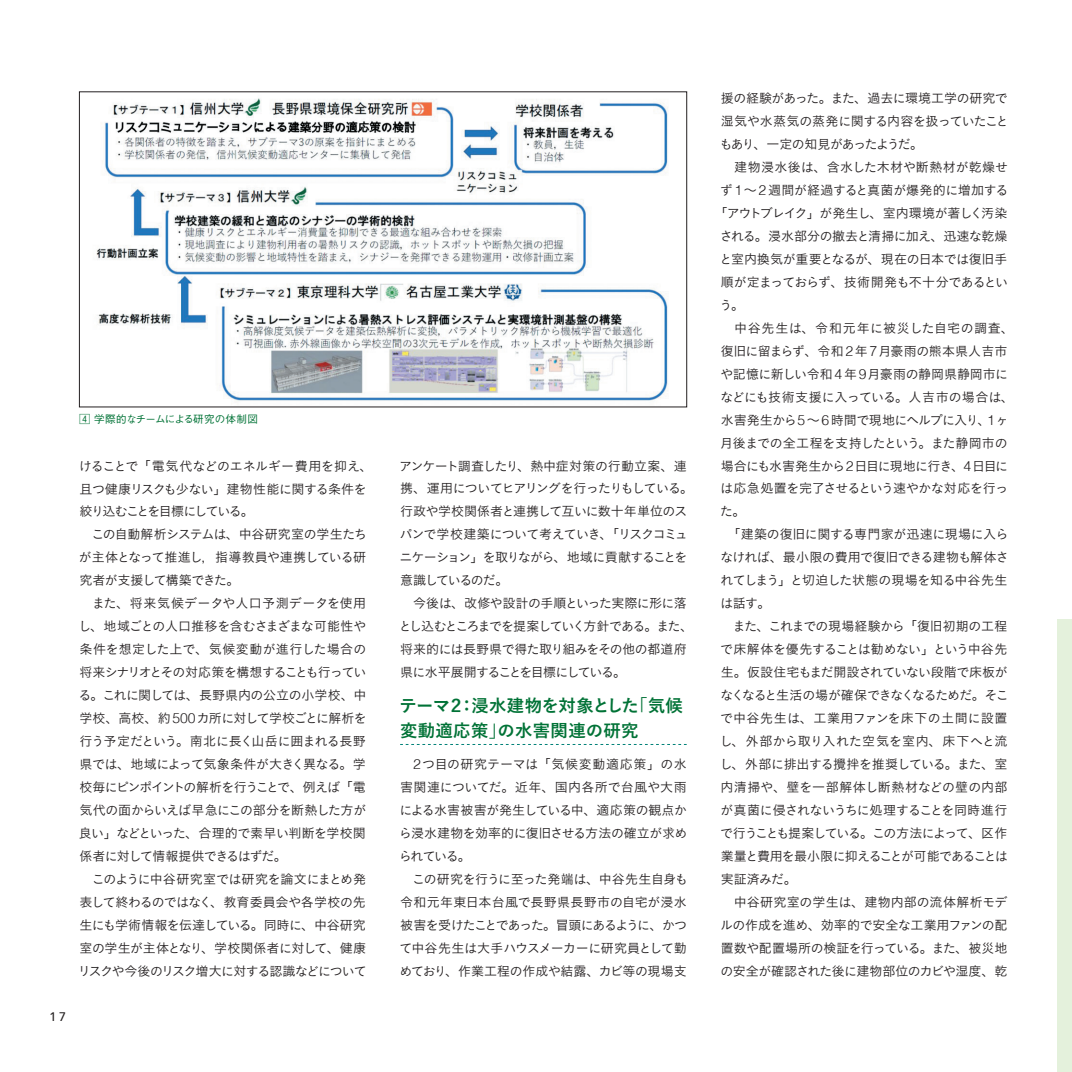
<style>
.page{position:relative;width:1072px;height:1072px;background:#fff}
.page>*{position:absolute;margin:0;border:0;box-sizing:border-box;transform-origin:0 0}
.t1{font:700 17.32px/24.8px "Yu Go";letter-spacing:.02em;color:#007236}
.t2{font:12.95px/22.9px "Koburina Go Std W3";letter-spacing:-.035em;color:#231f20}
.t3{font:12.95px/22.9px "Koburina Go Std W3";letter-spacing:-.065em;color:#231f20}
.t4{font:12.95px "Koburina Go Std W3";letter-spacing:-.055em;color:#231f20}
.t5{font:12.95px "Koburina Go Std W3";letter-spacing:.015em;color:#231f20}
.t6{font:12.95px "Koburina Go Std W3";letter-spacing:-.09em;color:#231f20}
.t7{font:12.95px "Koburina Go Std W3";letter-spacing:-.095em;color:#231f20}
.t8{font:12.95px "Koburina Go Std W3";letter-spacing:-.1em;color:#231f20}
.t9{font:12.95px "Koburina Go Std W3";letter-spacing:-.075em;color:#231f20}
.t10{font:12.95px "Koburina Go Std W3";letter-spacing:-.015em;color:#231f20}
.t11{font:12.95px "Koburina Go Std W3";letter-spacing:-.01em;color:#231f20}
.t12{font:12.95px "Koburina Go Std W3";letter-spacing:.03em;color:#231f20}
.t13{font:12.95px "Koburina Go Std W3";letter-spacing:.005em;color:#231f20}
.t14{font:12.95px "Koburina Go Std W3";letter-spacing:.01em;color:#231f20}
.t15{font:12.95px "Koburina Go Std W3";color:#231f20}
.t16{font:12.95px "Koburina Go Std W3";letter-spacing:-.12em;color:#231f20}
.t17{font:500 12.42px "Avenir";color:#231f20}
.t18{font:500 10.5px "Gothic BBB Pr 6";letter-spacing:-.045em;color:#007236}
.s1{font-family:"Helvetica";font-weight:300;font-size:14px}
</style>
<div class="page">
<div style="left:1057px;top:619px;width:14px;height:452px;background:#e4f1dc"></div>
<svg style="left:400px;top:744px;width:286px;height:1px"></svg>
<img style="left:96px;top:98px;width:572px;height:304px">
<p class="t17" style="left:50px;top:1005px;width:18px">17</p>
<p class="t18" style="left:79px;top:411px;width:180px">4 学際的なチームによる研究の体制図</p>
<p class="t2" style="left:78px;top:454px;width:296px">けることで「電気代などのエネルギー費用を抑え、且つ健康リスクも少ない」建物性能に関する条件を絞り込むことを目標にしている。<br>　この自動解析システムは、中谷研究室の学生たちが主体となって推進し，指導教員や連携している研究者が支援して構築できた。<br>　また、将来気候データや人口予測データを使用し、地域ごとの人口推移を含むさまざまな可能性や条件を想定した上で、気候変動が進行した場合の将来シナリオとその対応策を構想することも行っている。これに関しては、長野県内の公立の小学校、中学校、高校、約<span class="s1">500</span>カ所に対して学校ごとに解析を行う予定だという。南北に長く山岳に囲まれる長野県では、地域によって気象条件が大きく異なる。学校毎にピンポイントの解析を行うことで、例えば「電気代の面からいえば早急にこの部分を断熱した方が良い」などといった、合理的で素早い判断を学校関係者に対して情報提供できるはずだ。<br>　このように中谷研究室では研究を論文にまとめ発表して終わるのではなく、教育委員会や各学校の先生にも学術情報を伝達している。同時に、中谷研究室の学生が主体となり、学校関係者に対して、健康リスクや今後のリスク増大に対する認識などについて</p>
<p class="t3" style="left:399px;top:454px;width:296px">アンケート調査したり、熱中症対策の行動立案、連携、運用についてヒアリングを行ったりもしている。行政や学校関係者と連携して互いに数十年単位のスパンで学校建築について考えていき、「リスクコミュニケーション」を取りながら、地域に貢献することを意識しているのだ。<br>　今後は、改修や設計の手順といった実際に形に落とし込むところまでを提案していく方針である。また、将来的には長野県で得た取り組みをその他の都道府県に水平展開することを目標にしている。</p>
<h1 class="t1" style="left:399px;top:694px;width:285px">テーマ２：浸水建物を対象とした「気候変動適応策」の水害関連の研究</h1>
<p class="t2" style="left:399px;top:752px;width:290px;text-indent:14px"><span class="s1">2</span>つ目の研究テーマは「気候変動適応策」の水害関連についてだ。近年、国内各所で台風や大雨による水害被害が発生している中、適応策の観点から浸水建物を効率的に復旧させる方法の確立が求められている。<br>　この研究を行うに至った発端は、中谷先生自身も令和元年東日本台風で長野県長野市の自宅が浸水被害を受けたことであった。冒頭にあるように、かつて中谷先生は大手ハウスメーカーに研究員として勤めており、作業工程の作成や結露、カビ等の現場支</p>
<p class="t2" style="left:721px;top:87px;width:288px">援の経験があった。また、過去に環境工学の研究で</p>
<p class="t2" style="left:721px;top:110px;width:290px">湿気や水蒸気の蒸発に関する内容を扱っていたこと</p>
<p class="t16" style="left:720px;top:134px;width:205px">もあり、一定の知見があったようだ。</p>
<p class="t5" style="left:721px;top:157px;width:289px">　建物浸水後は、含水した木材や断熱材が乾燥せ</p>
<p class="t10" style="left:720px;top:180px;width:290px">ず<span class="s1">1</span>～<span class="s1">2</span>週間が経過すると真菌が爆発的に増加する</p>
<p class="t6" style="left:714px;top:203px;width:294px">「アウトブレイク」が発生し、室内環境が著しく汚染</p>
<p class="t2" style="left:720px;top:224px;width:289px">される。浸水部分の撤去と清掃に加え、迅速な乾燥</p>
<p class="t2" style="left:719px;top:247px;width:289px">と室内換気が重要となるが、現在の日本では復旧手</p>
<p class="t4" style="left:721px;top:272px;width:289px">順が定まっておらず、技術開発も不十分であるとい</p>
<p class="t2" style="left:719px;top:293px;width:26px">う。</p>
<p class="t12" style="left:721px;top:318px;width:294px">　中谷先生は、令和元年に被災した自宅の調査、</p>
<p class="t2" style="left:721px;top:339px;width:288px">復旧に留まらず、令和<span class="s1">2</span>年<span class="s1">7</span>月豪雨の熊本県人吉市</p>
<p class="t2" style="left:720px;top:362px;width:289px">や記憶に新しい令和<span class="s1">4</span>年<span class="s1">9</span>月豪雨の静岡県静岡市に</p>
<p class="t11" style="left:720px;top:387px;width:295px">などにも技術支援に入っている。人吉市の場合は、</p>
<p class="t2" style="left:721px;top:408px;width:289px">水害発生から<span class="s1">5</span> ～ <span class="s1">6</span> 時間で現地にヘルプに入り、<span class="s1">1</span>ヶ</p>
<p class="t2" style="left:720px;top:431px;width:289px">月後までの全工程を支持したという。また静岡市の</p>
<p class="t3" style="left:721px;top:454px;width:289px">場合にも水害発生から<span class="s1">2</span>日目に現地に行き、<span class="s1">4</span>日目に</p>
<p class="t2" style="left:720px;top:477px;width:290px">は応急処置を完了させるという速やかな対応を行っ</p>
<p class="t2" style="left:720px;top:500px;width:27px">た。</p>
<p class="t2" style="left:727px;top:523px;width:282px">「建築の復旧に関する専門家が迅速に現場に入ら</p>
<p class="t4" style="left:720px;top:547px;width:290px">なければ、最小限の費用で復旧できる建物も解体さ</p>
<p class="t2" style="left:720px;top:569px;width:288px">れてしまう」と切迫した状態の現場を知る中谷先生</p>
<p class="t2" style="left:720px;top:591px;width:52px">は話す。</p>
<p class="t2" style="left:721px;top:614px;width:288px">　また、これまでの現場経験から「復旧初期の工程</p>
<p class="t2" style="left:720px;top:637px;width:289px">で床解体を優先することは勧めない」という中谷先</p>
<p class="t2" style="left:721px;top:660px;width:288px">生。仮設住宅もまだ開設されていない段階で床板が</p>
<p class="t7" style="left:720px;top:685px;width:290px">なくなると生活の場が確保できなくなるためだ。そこ</p>
<p class="t5" style="left:720px;top:708px;width:289px">で中谷先生は、工業用ファンを床下の土間に設置</p>
<p class="t13" style="left:719px;top:731px;width:289px">し、外部から取り入れた空気を室内、床下へと流</p>
<p class="t2" style="left:719px;top:752px;width:289px">し、外部に排出する攪拌を推奨している。また、室</p>
<p class="t14" style="left:720px;top:777px;width:288px">内清掃や、壁を一部解体し断熱材などの壁の内部</p>
<p class="t2" style="left:720px;top:798px;width:288px">が真菌に侵されないうちに処理することを同時進行</p>
<p class="t8" style="left:720px;top:823px;width:289px">で行うことも提案している。この方法によって、区作</p>
<p class="t9" style="left:721px;top:846px;width:288px">業量と費用を最小限に抑えることが可能であることは</p>
<p class="t2" style="left:721px;top:867px;width:77px">実証済みだ。</p>
<p class="t15" style="left:721px;top:892px;width:288px">　中谷研究室の学生は、建物内部の流体解析モデ</p>
<p class="t2" style="left:720px;top:913px;width:289px">ルの作成を進め、効率的で安全な工業用ファンの配</p>
<p class="t2" style="left:721px;top:936px;width:288px">置数や配置場所の検証を行っている。また、被災地</p>
<p class="t2" style="left:720px;top:959px;width:288px">の安全が確認された後に建物部位のカビや湿度、乾</p>
</div>
